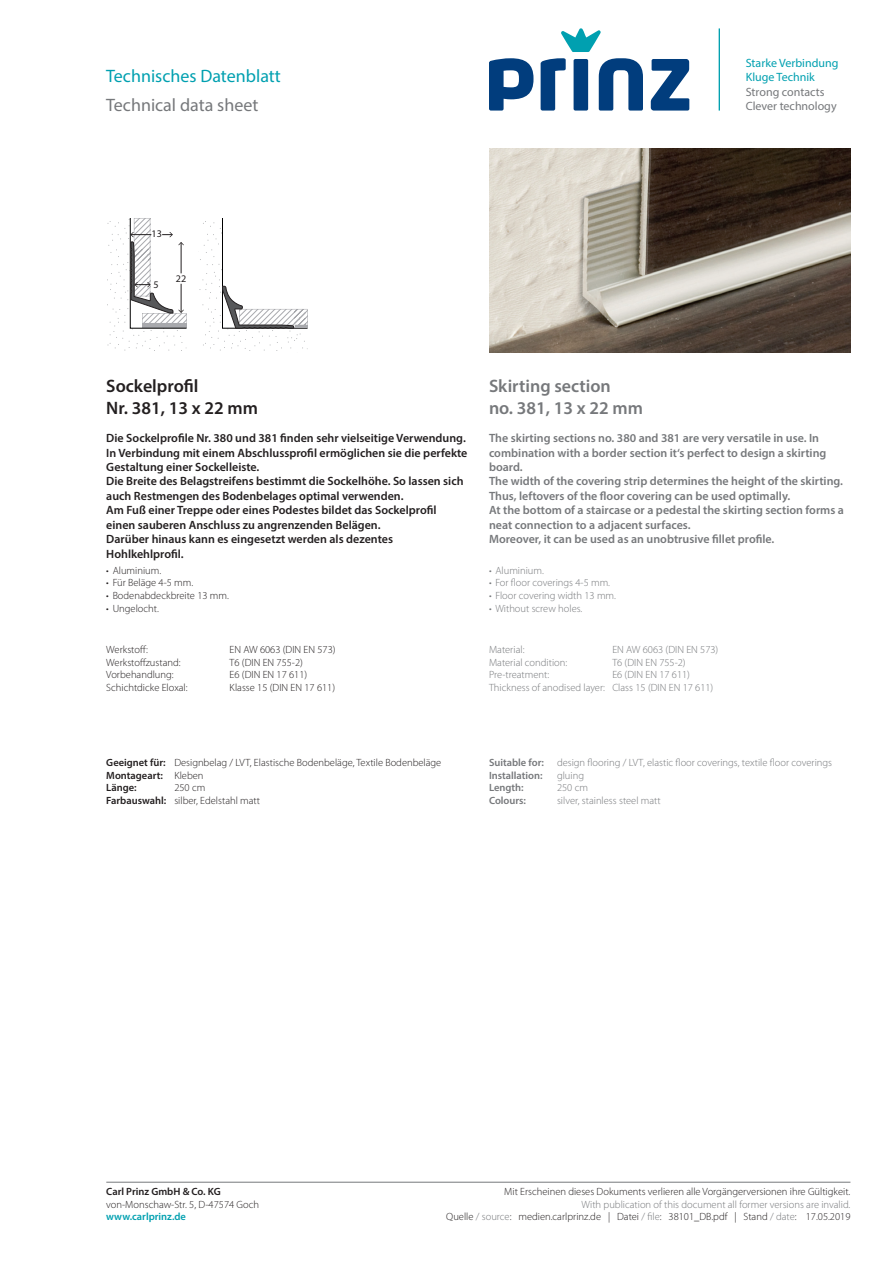
<style>
.page{position:relative;width:893px;height:1263px;background:#fff}
.page>*{position:absolute;margin:0;border:0;box-sizing:border-box;transform-origin:0 0}
.t1{font:600 18px/21.6px "Myriad Pro";color:#76787b}
.t2{font:600 18px/21.6px "Myriad Pro";color:#231f20}
.t3{font:18px "Myriad Pro";color:#00a0b0}
.t4{font:18px "Myriad Pro";color:#76787b}
.t5{font:600 12px/14.4px "Myriad Pro";color:#231f20}
.t6{font:600 12px/14.4px "Myriad Pro";color:#76787b}
.t7{font:12px/14.4px "Myriad Pro";color:#76787b}
.t8{font:12px/14.4px "Myriad Pro";color:#00a0b0}
.t9{font:300 10.5px/12.6px "Myriad Pro";color:#76787b}
.t10{font:300 10.5px/12.6px "Myriad Pro";color:#231f20}
.t11{font:600 10.5px "Myriad Pro";color:#231f20}
.t12{font:600 10.5px "Myriad Pro";color:#00a0b0}
.t13{font:600 10.5px "Myriad Pro";color:#76787b}
.t14{font:10.2px "Myriad Pro";color:#231f20}
.s1{font-weight:600}
.s2{color:#231f20}
</style>
<div class="page">
<svg style="left:489px;top:58px;width:44px;height:53px"></svg>
<svg style="left:541px;top:58px;width:25px;height:53px"></svg>
<div style="left:574px;top:59px;width:14px;height:52px;background:#013d7d;border-radius:2px"></div>
<svg style="left:599px;top:58px;width:44px;height:53px"></svg>
<svg style="left:651px;top:59px;width:38px;height:52px"></svg>
<svg style="left:561px;top:28px;width:40px;height:24px"></svg>
<svg style="left:107px;top:218px;width:80px;height:133px"></svg>
<svg style="left:199px;top:218px;width:109px;height:133px"></svg>
<img style="left:489px;top:149px;width:361px;height:203px">
<hr style="left:719px;top:28px;width:1px;height:83px;background:#00a0b0">
<hr style="left:106px;top:1182px;width:744px;height:1px;background:#76787b">
<h1 class="t3" style="left:106px;top:65px;width:176px">Technisches Datenblatt</h1>
<h1 class="t4" style="left:106px;top:93px;width:154px">Technical data sheet</h1>
<p class="t14" style="left:152px;top:228px;width:12px">13</p>
<p class="t14" style="left:153px;top:278px;width:7px">5</p>
<p class="t14" style="left:176px;top:272px;width:12px">22</p>
<p class="t8" style="left:746px;top:55px;width:94px">Starke Verbindung<br>Kluge Technik</p>
<p class="t7" style="left:746px;top:84px;width:92px">Strong contacts<br>Clever technology</p>
<h1 class="t2" style="left:106px;top:375px;width:153px">Sockelprofil<br>Nr. 381, 13 x 22 mm</h1>
<h1 class="t1" style="left:489px;top:375px;width:155px">Skirting section<br>no. 381, 13 x 22 mm</h1>
<p class="t5" style="left:106px;top:431px;width:363px">Die Sockelprofile Nr. 380 und 381 finden sehr vielseitige Verwendung.<br>In Verbindung mit einem Abschlussprofil ermöglichen sie die perfekte Gestaltung einer Sockelleiste.<br>Die Breite des Belagstreifens bestimmt die Sockelhöhe. So lassen sich auch Restmengen des Bodenbelages optimal verwenden.<br>Am Fuß einer Treppe oder eines Podestes bildet das Sockelprofil einen sauberen Anschluss zu angrenzenden Belägen.<br>Darüber hinaus kann es eingesetzt werden als dezentes Hohlkehlprofil.</p>
<p class="t6" style="left:489px;top:431px;width:357px">The skirting sections no. 380 and 381 are very versatile in use. In combination with a border section it‘s perfect to design a skirting board.<br>The width of the covering strip determines the height of the skirting.<br>Thus, leftovers of the floor covering can be used optimally.<br>At the bottom of a staircase or a pedestal the skirting section forms a neat connection to a adjacent surfaces.<br>Moreover, it can be used as an unobtrusive fillet profile.</p>
<p class="t10" style="left:106px;top:564px;width:56px">• Aluminium.</p>
<p class="t10" style="left:106px;top:577px;width:88px">• Für Beläge 4-5 mm.</p>
<p class="t10" style="left:106px;top:589px;width:124px">• Bodenabdeckbreite 13 mm.</p>
<p class="t10" style="left:106px;top:602px;width:54px">• Ungelocht.</p>
<p class="t9" style="left:489px;top:564px;width:56px">• Aluminium.</p>
<p class="t9" style="left:489px;top:577px;width:123px">• For floor coverings 4-5 mm.</p>
<p class="t9" style="left:489px;top:589px;width:129px">• Floor covering width 13 mm.</p>
<p class="t9" style="left:489px;top:602px;width:95px">• Without screw holes.</p>
<p class="t10" style="left:106px;top:643px;width:43px">Werkstoff:</p>
<p class="t10" style="left:230px;top:643px;width:108px">EN AW 6063 (DIN EN 573)</p>
<p class="t10" style="left:106px;top:656px;width:76px">Werkstoffzustand:</p>
<p class="t10" style="left:230px;top:656px;width:75px">T6 (DIN EN 755-2)</p>
<p class="t10" style="left:106px;top:668px;width:69px">Vorbehandlung:</p>
<p class="t10" style="left:230px;top:668px;width:79px">E6 (DIN EN 17 611)</p>
<p class="t10" style="left:106px;top:681px;width:83px">Schichtdicke Eloxal:</p>
<p class="t10" style="left:230px;top:681px;width:107px">Klasse 15 (DIN EN 17 611)</p>
<p class="t9" style="left:489px;top:643px;width:37px">Material:</p>
<p class="t9" style="left:612px;top:643px;width:108px">EN AW 6063 (DIN EN 573)</p>
<p class="t9" style="left:489px;top:656px;width:80px">Material condition:</p>
<p class="t9" style="left:612px;top:656px;width:75px">T6 (DIN EN 755-2)</p>
<p class="t9" style="left:489px;top:668px;width:62px">Pre-treatment:</p>
<p class="t9" style="left:489px;top:668px;width:226px;text-indent:123px">E6 (DIN EN 17 611)<br>Thickness of anodised layer: Class 15 (DIN EN 17 611)</p>
<p class="t10" style="left:106px;top:756px;width:337px"><span class="s1">Geeignet für:</span> Designbelag / LVT, Elastische Bodenbeläge, Textile Bodenbeläge<br><span class="s1">Montageart:</span> Kleben<br><span class="s1">Länge:</span></p>
<p class="t10" style="left:106px;top:782px;width:155px;text-indent:68px">250 cm<br><span class="s1">Farbauswahl:</span> silber, Edelstahl matt</p>
<p class="t9" style="left:489px;top:756px;width:345px"><span class="s1">Suitable for:</span> design flooring / LVT, elastic floor coverings, textile floor coverings<br><span class="s1">Installation:</span></p>
<p class="t9" style="left:557px;top:769px;width:29px">gluing</p>
<p class="t13" style="left:489px;top:781px;width:36px">Length:</p>
<p class="t9" style="left:557px;top:782px;width:32px">250 cm</p>
<p class="t13" style="left:489px;top:794px;width:39px">Colours:</p>
<p class="t9" style="left:557px;top:794px;width:105px">silver, stainless steel matt</p>
<p class="t11" style="left:106px;top:1185px;width:116px">Carl Prinz GmbH &amp; Co. KG</p>
<p class="t10" style="left:106px;top:1198px;width:154px">von-Monschaw-Str. 5, D-47574 Goch</p>
<p class="t12" style="left:106px;top:1210px;width:81px">www.carlprinz.de</p>
<p class="t10" style="left:504px;top:1185px;width:348px">Mit Erscheinen dieses Dokuments verlieren alle Vorgängerversionen ihre Gültigkeit.</p>
<p class="t9" style="left:446px;top:1198px;width:406px;text-align:right">With publication of this document all former versions are invalid.<br><span class="s2">Quelle</span> / source<span class="s2">: medien.carlprinz.de | Datei</span> / file<span class="s2">: 38101_DB.pdf | Stand</span> / date<span class="s2">: 17.05.2019</span></p>
</div>
